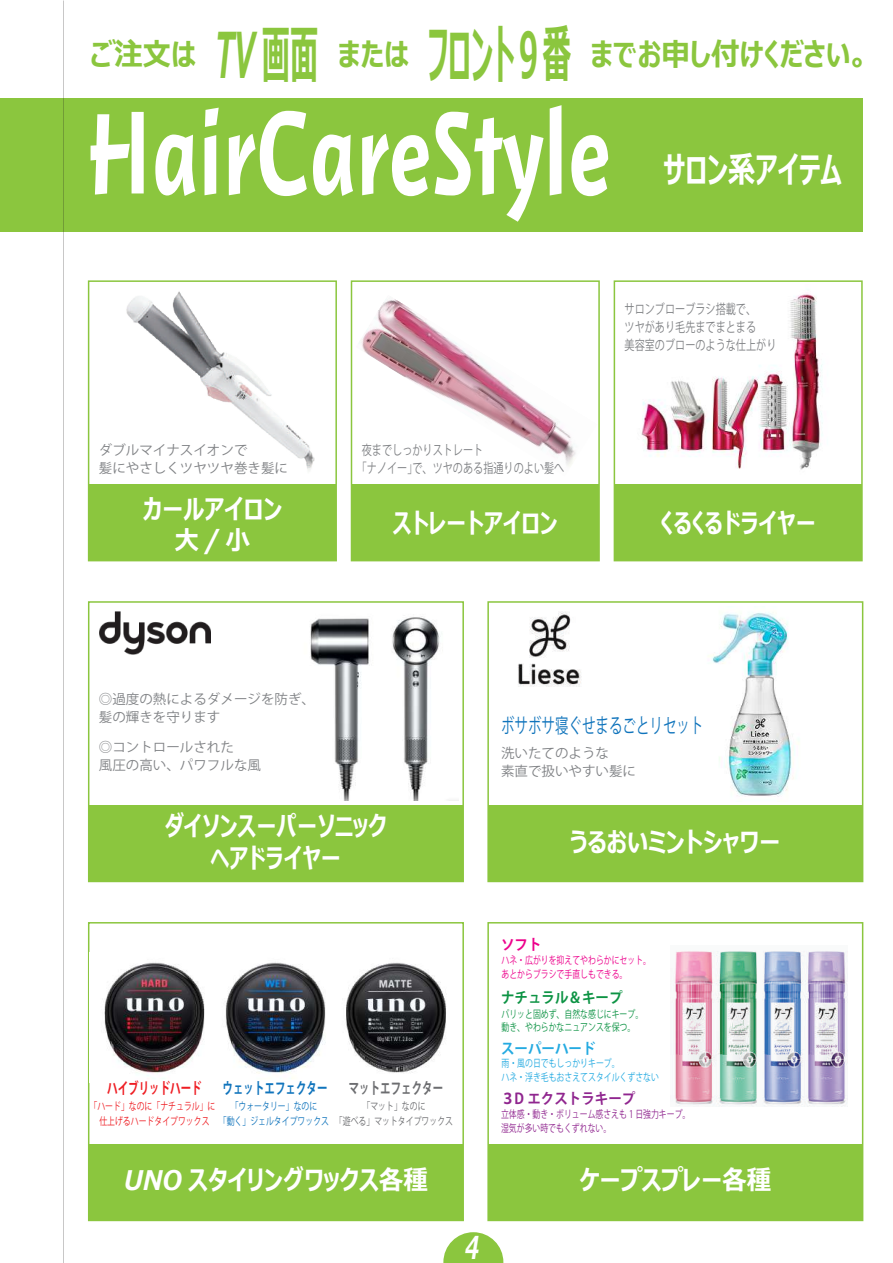
<style>
.page{position:relative;width:893px;height:1263px;background:#fff}
.page>*{position:absolute;margin:0;border:0;box-sizing:border-box;transform-origin:0 0}
.t1{font:700 expanded 112.5px "TBC Go Std";color:#fff;scale:.72 1}
.t2{font:italic 700 36px "Meiryo UI";color:#fff;scale:.75 1}
.t3{font:italic 700 31.5px "Meiryo UI";color:#8bc63e;scale:.9 1}
.t4{font:italic 700 31.5px "Meiryo UI";color:#fff;scale:.67 1}
.t5{font:italic 700 27px/31.5px "Meiryo UI";color:#fff;text-align:center;scale:.9 1}
.t6{font:italic 700 27px/31.5px "Meiryo UI";color:#fff;text-align:center;scale:.85 1}
.t7{font:20.25px "Koz Go Pro";color:#1074bc;scale:.67 1}
.t8{font:700 15.75px "Koz Go Pro";color:#1074bc;scale:.67 1}
.t9{font:700 15.75px "Koz Go Pro";color:#ee1d23;scale:.67 1}
.t10{font:700 15.75px "Koz Go Pro";color:#6c6d70;scale:.67 1}
.t11{font:700 14.85px "Koz Go Pro";color:#90268f;scale:.91 1}
.t12{font:700 14.85px "Koz Go Pro";color:#0d9344;scale:.91 1}
.t13{font:700 14.85px "Koz Go Pro";color:#24aae1;scale:.91 1}
.t14{font:700 14.85px "Koz Go Pro";color:#ed028c;scale:.91 1}
.t15{font:13.5px/18px "Koz Go Pro";color:#808285}
.t16{font:13.5px/18px "Koz Go Pro";color:#808285;scale:.75 1}
.t17{font:10.5px/13.5px "Koz Go Pro";color:#90268f;scale:.75 1}
.t18{font:10.5px/13.5px "Koz Go Pro";color:#ed028c;scale:.75 1}
.t19{font:10.5px/13.5px "Koz Go Pro";color:#0d9344;scale:.75 1}
.t20{font:10.5px/13.5px "Koz Go Pro";color:#24aae1;scale:.75 1}
.t21{font:10.5px/15px "Koz Go Pro";color:#ee1d23;text-align:center;scale:.75 1}
.t22{font:10.5px/15px "Koz Go Pro";color:#1074bc;text-align:center;scale:.75 1}
.t23{font:10.5px/15px "Koz Go Pro";color:#6c6d70;text-align:center;scale:.75 1}
.s1{font-size:63px}
</style>
<div class="page">
<div style="left:0;top:98px;width:863px;height:133px;background:#8bc63e"></div>
<svg style="left:443px;top:1232px;width:60px;height:31px"></svg>
<div style="left:88px;top:922px;width:376px;height:299px;background:#fff;border:2px solid #8bc63e"></div>
<div style="left:89px;top:1144px;width:374px;height:76px;background:#8bc63e"></div>
<div style="left:487px;top:922px;width:376px;height:299px;background:#fff;border:2px solid #8bc63e"></div>
<div style="left:488px;top:1144px;width:374px;height:76px;background:#8bc63e"></div>
<div style="left:88px;top:601px;width:376px;height:281px;background:#fff;border:2px solid #8bc63e"></div>
<div style="left:89px;top:805px;width:374px;height:76px;background:#8bc63e"></div>
<div style="left:487px;top:601px;width:376px;height:281px;background:#fff;border:2px solid #8bc63e"></div>
<div style="left:488px;top:805px;width:374px;height:76px;background:#8bc63e"></div>
<div style="left:88px;top:280px;width:249px;height:281px;background:#fff;border:2px solid #8bc63e"></div>
<div style="left:89px;top:485px;width:247px;height:76px;background:#8bc63e"></div>
<div style="left:351px;top:280px;width:249px;height:281px;background:#fff;border:2px solid #8bc63e"></div>
<div style="left:352px;top:485px;width:247px;height:76px;background:#8bc63e"></div>
<div style="left:614px;top:280px;width:249px;height:281px;background:#fff;border:2px solid #8bc63e"></div>
<div style="left:614px;top:485px;width:248px;height:76px;background:#8bc63e"></div>
<img style="left:310px;top:616px;width:131px;height:184px">
<img style="left:708px;top:612px;width:91px;height:185px">
<img style="left:225px;top:962px;width:101px;height:117px">
<img style="left:89px;top:952px;width:116px;height:130px">
<img style="left:346px;top:962px;width:101px;height:111px">
<img style="left:674px;top:951px;width:173px;height:156px">
<img style="left:100px;top:611px;width:111px;height:43px">
<img style="left:518px;top:612px;width:63px;height:74px">
<img style="left:359px;top:299px;width:217px;height:167px">
<img style="left:126px;top:291px;width:188px;height:180px">
<img style="left:641px;top:293px;width:181px;height:177px">
<h3 class="t3" style="left:90px;top:32px;width:868px">ご注文は　<span class="s1">TV 画面　</span>または　<span class="s1">フロント９番　</span>までお申し付けください。</h3>
<h1 class="t1" style="left:86px;top:63px;width:730px">HairCareStyle</h1>
<h2 class="t2" style="left:663px;top:144px;width:240px">サロン系アイテム</h2>
<p class="t15" style="left:99px;top:441px;width:190px">ダブルマイナスイオンで<br>髪にやさしくツヤツヤ巻き髪に</p>
<p class="t16" style="left:362px;top:441px;width:271px">夜までしっかりストレート<br>｢ナノイー｣で、ツヤのある指通りのよい髪へ</p>
<p class="t16" style="left:625px;top:301px;width:204px">サロンブローブラシ搭載で、<br>ツヤがあり毛先までまとまる<br>美容室のブローのような仕上がり</p>
<h3 class="t5" style="left:142px;top:494px;width:157px">カールアイロン大/小</h3>
<p class="t15" style="left:99px;top:690px;width:217px">◎過度の熱によるダメージを防ぎ、髪の輝きを守ります</p>
<p class="t15" style="left:99px;top:738px;width:163px">◎コントロールされた<br>風圧の高い、パワフルな風</p>
<h3 class="t6" style="left:393px;top:508px;width:195px">ストレートアイロン</h3>
<h3 class="t6" style="left:660px;top:508px;width:184px">くるくるドライヤー</h3>
<h3 class="t7" style="left:501px;top:713px;width:304px">ボサボサ寝ぐせまるごとリセット</h3>
<p class="t15" style="left:501px;top:745px;width:136px">洗いたてのような<br>素直で扱いやすい髪に</p>
<h3 class="t6" style="left:165px;top:812px;width:262px">ダイソンスーパーソニックヘアドライヤー</h3>
<p class="t9" style="left:107px;top:1078px;width:143px">ハイブリッドハード</p>
<p class="t8" style="left:223px;top:1078px;width:158px">ウェットエフェクター</p>
<p class="t10" style="left:349px;top:1078px;width:143px">マットエフェクター</p>
<p class="t21" style="left:90px;top:1098px;width:169px">「ハード」なのに「ナチュラル」に仕上げるハードタイプワックス</p>
<p class="t22" style="left:219px;top:1098px;width:148px">「ウォータリー」なのに<br>「動く」ジェルタイプワックス</p>
<p class="t23" style="left:335px;top:1098px;width:159px">「マット」なのに<br>「遊べる」マットタイプワックス</p>
<h3 class="t5" style="left:570px;top:827px;width:236px">うるおいミントシャワー</h3>
<p class="t14" style="left:501px;top:935px;width:46px">ソフト</p>
<p class="t12" style="left:501px;top:988px;width:135px">ナチュラル＆キープ</p>
<p class="t13" style="left:501px;top:1039px;width:105px">スーパーハード</p>
<p class="t11" style="left:501px;top:1089px;width:149px">３D エクストラキープ</p>
<p class="t18" style="left:501px;top:954px;width:201px">ハネ・広がりを抑えてやわらかにセット。あとからブラシで手直しもできる。</p>
<p class="t19" style="left:501px;top:1007px;width:190px">パリッと固めず、自然な感じにキープ。動き、やわらかなニュアンスを保つ。</p>
<p class="t20" style="left:501px;top:1057px;width:211px">雨・風の日でもしっかりキープ。<br>ハネ・浮き毛もおさえてスタイルくずさない</p>
<p class="t17" style="left:501px;top:1108px;width:254px">立体感・動き・ボリューム感さえも 1 日強力キープ。湿気が多い時でもくずれない。</p>
<h3 class="t5" style="left:124px;top:1166px;width:339px">UNO スタイリングワックス各種</h3>
<h3 class="t5" style="left:580px;top:1166px;width:214px">ケープスプレー各種</h3>
<h3 class="t4" style="left:465px;top:1225px;width:23px">4</h3>
</div>
